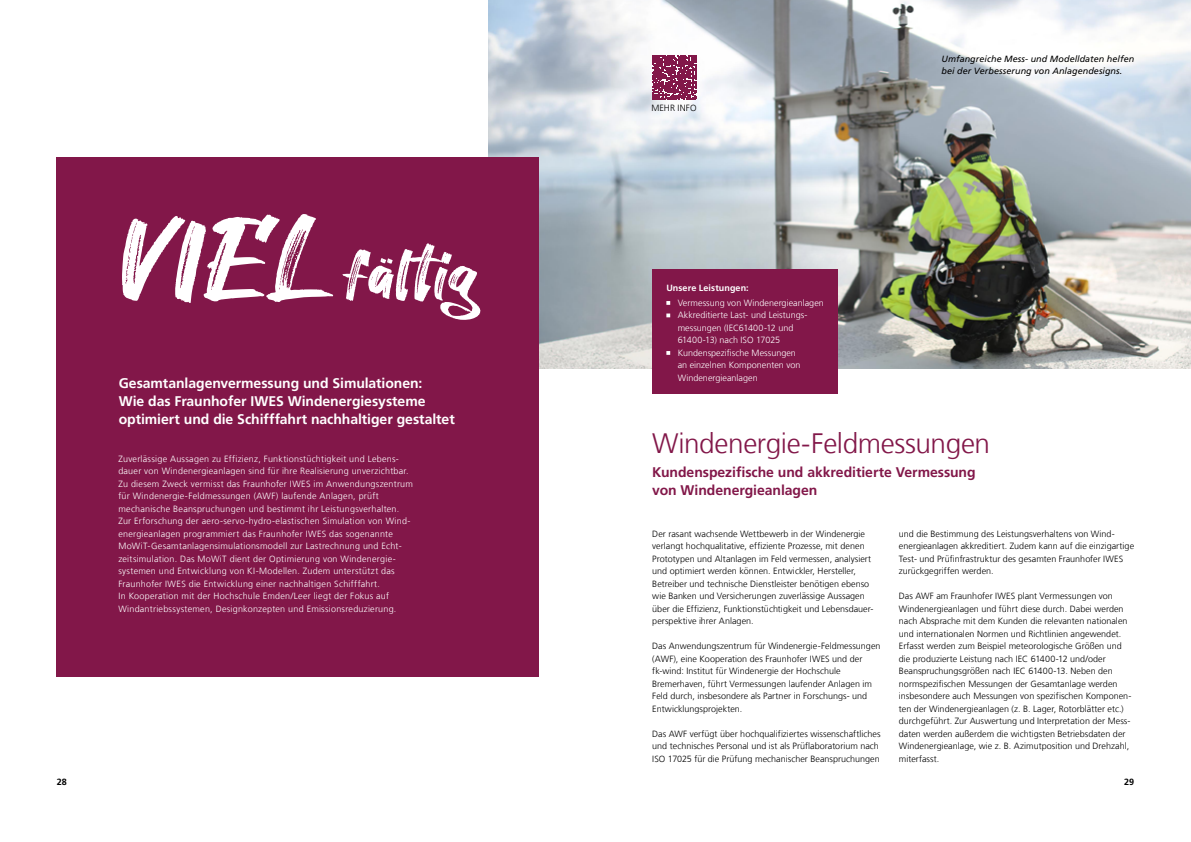
<style>
.page{position:relative;width:1191px;height:842px;background:#fff}
.page>*{position:absolute;margin:0;border:0;box-sizing:border-box;transform-origin:0 0}
.Master_Absatzformat{font:114.4px "Hey August";color:#fff}
.Master_Absatzformat-2{font:77.3px "Hey August";letter-spacing:.015em;color:#fff}
.Master_Absatzformat-3{font:300 28px "Frutiger LT Com";letter-spacing:-.015em;color:#821749}
.Master_Absatzformat-4{font:700 14px/18px "Frutiger LT Com";letter-spacing:-.005em;color:#fff}
.Master_Absatzformat-5{font:700 14px/18px "Frutiger LT Com";letter-spacing:-.005em;color:#821749}
.Zwischenueberschrift_10_12_5_gruen_bold{font:300 9px/12.5px "Frutiger LT Com";letter-spacing:.005em;color:#000}
.Fliesstext_9_12_5_schwarz{font:300 9px/12.5px "Frutiger LT Com";letter-spacing:.005em;color:#000}
.Introtext_9_12_5_schwarz{font:300 9px/12.5px "Frutiger LT Com";letter-spacing:.03em;color:#fff}
.Aufzaehlung_9_12_5_schwarz_Kopie{font:300 9px/12.5px "Frutiger LT Com";letter-spacing:.005em;color:#fff}
.Bildtext_Marginal_8_12_5_grey{font:italic 9px/12.5px "Frutiger LT Com";letter-spacing:.01em;color:#000}
.Fliesstext_9_12_5_schwarz-2{font:700 9px "Frutiger LT Com";letter-spacing:.01em;color:#fff}
.Master_Absatzformat-6{font:300 9px "Frutiger LT Com";letter-spacing:.015em;color:#000}
.t1{font:700 9px "Frutiger LT Com";color:#000}
</style>
<div class="page">
<img style="left:489px;top:0;width:702px;height:369px">
<div style="left:57px;top:157px;width:482px;height:520px;background:#821749"></div>
<div style="left:652px;top:269px;width:185px;height:125px;background:#821749"></div>
<svg style="left:666px;top:301px;width:5px;height:4px"></svg>
<svg style="left:666px;top:313px;width:5px;height:4px"></svg>
<svg style="left:666px;top:351px;width:5px;height:4px"></svg>
<svg style="left:652px;top:55px;width:44px;height:44px;background:#913460"></svg>
<p class="Master_Absatzformat" style="left:122px;top:199px;width:215px">VIEL</p>
<p class="Master_Absatzformat-2" style="left:343px;top:232px;width:137px">fältig</p>
<p class="Master_Absatzformat-4" style="left:119px;top:374px;width:337px">Gesamtanlagenvermessung und Simulationen:<br>Wie das Fraunhofer IWES Windenergiesysteme optimiert und die Schifffahrt nachhaltiger gestaltet</p>
<p class="Introtext_9_12_5_schwarz" style="left:118px;top:452px;width:296px">Zuverlässige Aussagen zu Effizienz, Funktionstüchtigkeit und Lebens&shy;dauer von Windenergieanlagen sind für ihre Realisierung unverzichtbar.<br>Zu diesem Zweck vermisst das Fraunhofer IWES im Anwendungszentrum für Windenergie-Feldmessungen (AWF) laufende Anlagen, prüft mechanische Beanspruchungen und bestimmt ihr Leistungsverhalten.<br>Zur Erforschung der aero-servo-hydro-elastischen Simulation von Wind&shy;energieanlagen programmiert das Fraunhofer IWES das sogenannte MoWiT-Gesamtanlagensimulationsmodell zur Lastrechnung und Echt&shy;zeitsimulation. Das MoWiT dient der Optimierung von Windenergie&shy;systemen und Entwicklung von KI-Modellen. Zudem unterstützt das Fraunhofer IWES die Entwicklung einer nachhaltigen Schifffahrt.<br>In Kooperation mit der Hochschule Emden/Leer liegt der Fokus auf Windantriebssystemen, Designkonzepten und Emissionsreduzierung.</p>
<p class="Master_Absatzformat-6" style="left:651px;top:102px;width:47px">MEHR INFO</p>
<p class="Fliesstext_9_12_5_schwarz-2" style="left:666px;top:282px;width:84px">Unsere Leistungen:</p>
<p class="Aufzaehlung_9_12_5_schwarz_Kopie" style="left:677px;top:297px;width:148px">Vermessung von Windenergieanlagen</p>
<p class="Aufzaehlung_9_12_5_schwarz_Kopie" style="left:677px;top:309px;width:131px">Akkreditierte Last- und Leistungs&shy;messungen (IEC61400-12 und<br>61400-13) nach ISO 17025</p>
<p class="Aufzaehlung_9_12_5_schwarz_Kopie" style="left:677px;top:347px;width:124px">Kundenspezifische Messungen an einzelnen Komponenten von<br>Windenergieanlagen</p>
<p class="Bildtext_Marginal_8_12_5_grey" style="left:941px;top:52px;width:194px">Umfangreiche Mess- und Modelldaten helfen bei der Verbesserung von Anlagendesigns.</p>
<p class="Master_Absatzformat-3" style="left:652px;top:427px;width:339px">Windenergie-Feldmessungen</p>
<p class="Master_Absatzformat-5" style="left:652px;top:464px;width:325px">Kundenspezifische und akkreditierte Vermessung von Windenergieanlagen</p>
<p class="Fliesstext_9_12_5_schwarz" style="left:652px;top:527px;width:223px">Der rasant wachsende Wettbewerb in der Windenergie verlangt hochqualitative, effiziente Prozesse, mit denen Prototypen und Altanlagen im Feld vermessen, analysiert und optimiert werden können. Entwickler, Hersteller, Betreiber und technische Dienstleister benötigen ebenso wie Banken und Versicherungen zuverlässige Aussagen über die Effizienz, Funktionstüchtigkeit und Lebensdauer&shy;perspektive ihrer Anlagen.</p>
<p class="Fliesstext_9_12_5_schwarz" style="left:652px;top:640px;width:230px">Das Anwendungszentrum für Windenergie-Feldmessungen (AWF), eine Kooperation des Fraunhofer IWES und der fk-wind: Institut für Windenergie der Hochschule Bremerhaven, führt Vermessungen laufender Anlagen im Feld durch, insbesondere als Partner in Forschungs- und Entwicklungsprojekten.</p>
<p class="Fliesstext_9_12_5_schwarz" style="left:652px;top:727px;width:230px">Das AWF verfügt ü ber hochqualifiziertes wissenschaftliches und technisches Personal und ist als Prüflaboratorium nach<br>ISO 17025 für die Prüfung mechanischer Beanspruchungen</p>
<p class="Zwischenueberschrift_10_12_5_gruen_bold" style="left:899px;top:527px;width:237px">und die Bestimmung des Leistungsverhaltens von Wind&shy;energieanlagen akkreditiert. Zudem kann auf die einzigartige Test- und Prüfinfrastruktur des gesamten Fraunhofer IWES zurückgegriffen werden.</p>
<p class="Zwischenueberschrift_10_12_5_gruen_bold" style="left:899px;top:590px;width:234px">Das AWF am Fraunhofer IWES plant Vermessungen von Windenergieanlagen und führt diese durch. Dabei werden nach Absprache mit dem Kunden die relevanten nationalen und internationalen Normen und Richtlinien angewendet.<br>Erfasst werden zum Beispiel meteorologische Größen und die produzierte Leistung nach IEC 61400-12 und/oder Beanspruchungsgrößen nach IEC 61400-13. Neben den normspezifischen Messungen der Gesamtanlage werden insbesondere auch Messungen von spezifischen Komponen&shy;ten der Windenergieanlagen (z. B. Lager, Rotorblätter etc.) durchgeführt. Zur Auswertung und Interpretation der Mess&shy;daten werden außerdem die wichtigsten Betriebsdaten der Windenergieanlage, wie z. B. Azimutposition und Drehzahl, miterfasst.</p>
<p class="t1" style="left:57px;top:776px;width:12px">28</p>
<p class="t1" style="left:1124px;top:776px;width:12px">29</p>
</div>
